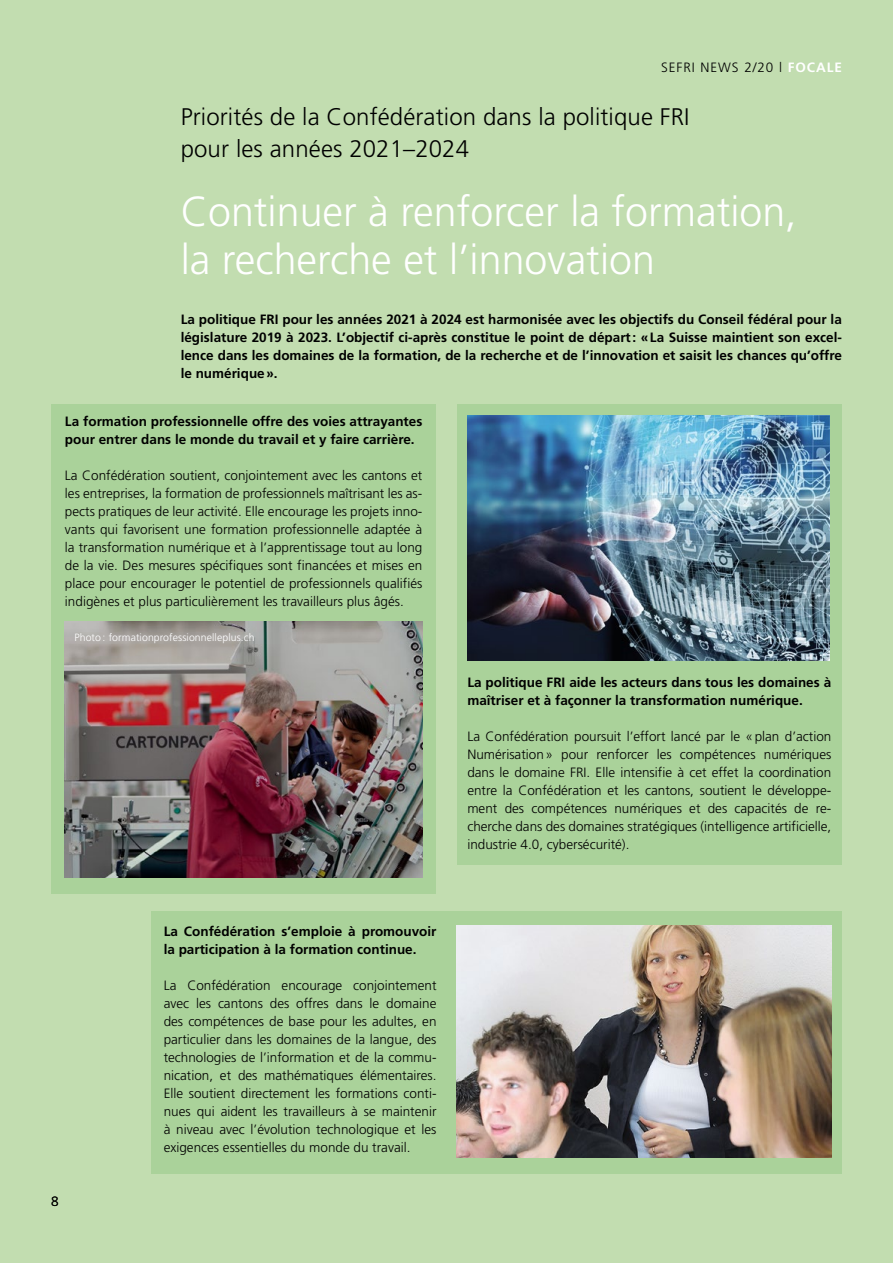
<style>
.page{position:relative;width:893px;height:1263px;background:#c2ddb0}
.page>*{position:absolute;margin:0;border:0;box-sizing:border-box;transform-origin:0 0}
.t1{font:300 42px/48px "Frutiger LT Std";color:#fff}
.t2{font:300 24px/31.5px "Frutiger LT Std";letter-spacing:.005em;color:#000}
.t3{font:300 13.5px/18px "Frutiger LT Std";color:#000;text-align:justify}
.t4{font:700 13.5px/18px "Frutiger LT Std";color:#000}
.t5{font:300 13.5px "Frutiger LT Std";letter-spacing:.07em;color:#000}
.t6{font:300 10.5px "Frutiger LT Std";letter-spacing:.01em;color:#fff}
.s1{font-weight:700;color:#fff}
</style>
<div class="page">
<div style="left:51px;top:404px;width:384px;height:489px;background:#aad29a"></div>
<div style="left:457px;top:404px;width:385px;height:461px;background:#aad29a"></div>
<div style="left:151px;top:912px;width:691px;height:262px;background:#aad29a"></div>
<img style="left:65px;top:622px;width:357px;height:255px">
<img style="left:467px;top:415px;width:363px;height:245px">
<img style="left:457px;top:925px;width:374px;height:232px">
<p class="t5" style="left:661px;top:60px;width:182px">SEFRI NEWS 2/20 l <span class="s1">FOCALE</span></p>
<p class="t2" style="left:181px;top:101px;width:510px">Priorités de la Confédération dans la politique FRI pour les années 2021–2024</p>
<h1 class="t1" style="left:181px;top:188px;width:617px">Continuer à renforcer la formation, la recherche et l’innovation</h1>
<p class="t4" style="left:181px;top:310px;width:663px;text-align:justify">La politique FRI pour les années 2021 à 2024 est harmonisée avec les objectifs du Conseil fédéral pour la législature 2019 à 2023. L’objectif ci-après constitue le point de départ: «La Suisse maintient son excel&shy;lence dans les domaines de la formation, de la recherche et de l’innovation et saisit les chances qu’offre le numérique».</p>
<p class="t4" style="left:65px;top:412px;width:359px">La formation professionnelle offre des voies attrayantes pour entrer dans le monde du travail et y faire carrière.</p>
<p class="t3" style="left:65px;top:466px;width:359px">La Confédération soutient, conjointement avec les cantons et les entreprises, la formation de professionnels maîtrisant les as&shy;pects pratiques de leur activité. Elle encourage les projets inno&shy;vants qui favorisent une formation professionnelle adaptée à la transformation numérique et à l’apprentissage tout au long de la vie. Des mesures spécifiques sont financées et mises en place pour encourager le potentiel de professionnels qualifiés indigènes et plus particulièrement les travailleurs plus âgés.</p>
<p class="t6" style="left:74px;top:631px;width:182px">Photo : formationprofessionnelleplus.ch</p>
<p class="t3" style="left:51px;top:1193px;width:9px">8</p>
<p class="t4" style="left:164px;top:923px;width:274px">La Confédération s’emploie à promouvoir la participation à la formation continue.</p>
<p class="t3" style="left:164px;top:977px;width:274px">La Confédération encourage conjointement avec les cantons des offres dans le domaine des compétences de base pour les adultes, en particulier dans les domaines de la langue, des technologies de l’information et de la commu&shy;nication, et des mathématiques élémentaires.<br>Elle soutient directement les formations conti&shy;nues qui aident les travailleurs à se maintenir à niveau avec l’évolution technologique et les exigences essentielles du monde du travail.</p>
<p class="t4" style="left:467px;top:674px;width:365px">La politique FRI aide les acteurs dans tous les domaines à maîtriser et à façonner la transformation numérique.</p>
<p class="t3" style="left:467px;top:728px;width:365px">La Confédération poursuit l’effort lancé par le «plan d’action Numérisation» pour renforcer les compétences numériques dans le domaine FRI. Elle intensifie à cet effet la coordination entre la Confédération et les cantons, soutient le développe&shy;ment des compétences numériques et des capacités de re&shy;cherche dans des domaines stratégiques (intelligence artificielle, industrie 4.0, cybersécurité).</p>
</div>
